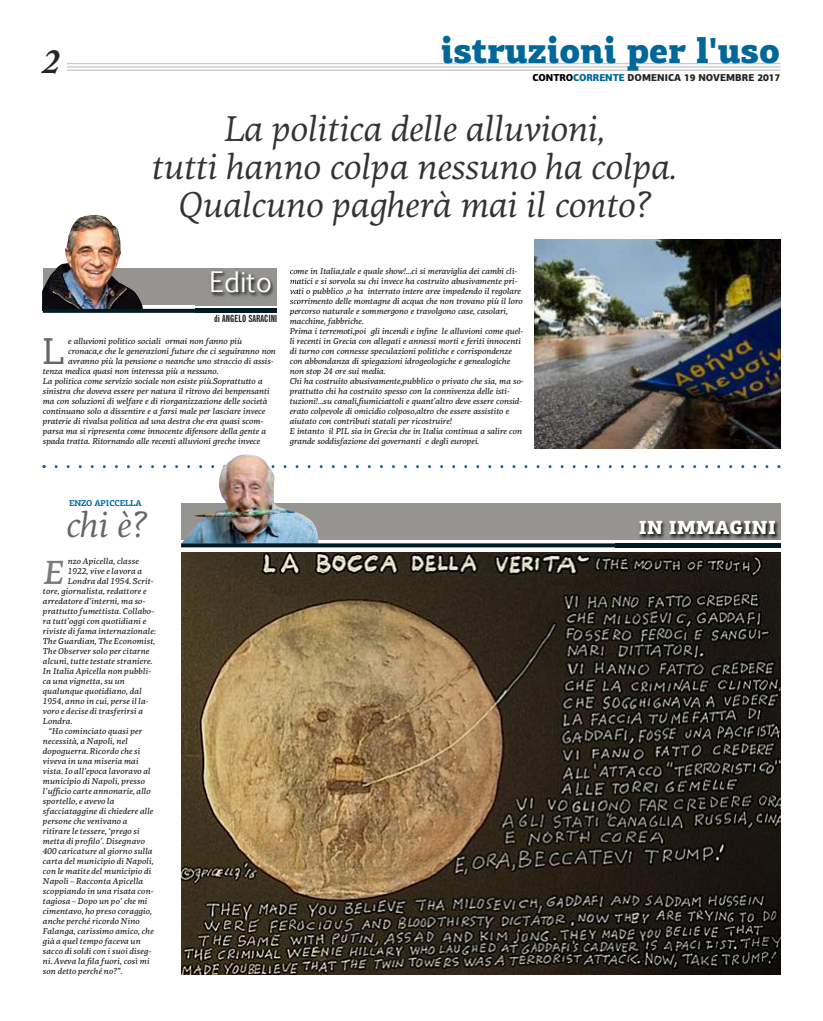
<style>
.page{position:relative;width:823px;height:1021px;background:#fff}
.page>*{position:absolute;margin:0;border:0;box-sizing:border-box;transform-origin:0 0}
.t1{font:37.7px "PF Agora Slab Pro";color:#666}
.t2{font:italic 36px/38px "PF Agora Serif Pro";letter-spacing:-.015em;color:#333;text-align:center}
.t3{font:900 36px "PF Agora Slab Pro";letter-spacing:-.015em;color:#00679a;scale:.95 1}
.t4{font:italic 36px "PF Agora Serif Pro";color:#666}
.t5{font:italic 700 35.6px "Adobe Caslon Pro";color:#272627}
.t6{font:italic 500 33.7px "PF Agora Serif Pro";color:#7b7b7b}
.t7{font:27px "Euphemia UCAS";color:#fff}
.t8{font:900 19px "PF Agora Slab Pro";letter-spacing:.005em;color:#fff;scale:.95 1}
.t9{font:900 10px "PF Agora Sans Pro";letter-spacing:-.015em;color:#272627;scale:.95 1}
.t10{font:10px "Ag Gothic 13";color:#272627}
.t11{font:italic 500 8.5px/10px "PF Agora Serif Pro";letter-spacing:-.02em;color:#272627}
.t12{font:italic 500 8.5px "PF Agora Serif Pro";color:#272627}
.t13{font:700 8.5px "PF Agora Slab Pro";letter-spacing:-.015em;color:#00679a}
.s1{color:#000}
.s2{color:#00679a}
</style>
<div class="page">
<svg style="left:43px;top:465px;width:737px;height:3px"></svg>
<hr style="left:67px;top:63px;width:713px;height:1px;background:#c9c9c9">
<hr style="left:67px;top:66px;width:713px;height:2px;background:#c9c9c9">
<hr style="left:67px;top:70px;width:713px;height:1px;background:#c9c9c9">
<div style="left:181px;top:503px;width:599px;height:36px;background:#959491"></div>
<img style="left:181px;top:454px;width:137px;height:89px">
<svg style="left:181px;top:543px;width:433px;height:4px;background:#142d36"></svg>
<img style="left:614px;top:513px;width:167px;height:35px">
<img style="left:614px;top:513px;width:166px;height:26px">
<img style="left:614px;top:543px;width:166px;height:4px">
<img style="left:181px;top:552px;width:598px;height:422px">
<div style="left:43px;top:268px;width:233px;height:37px;background:#959491"></div>
<img style="left:43px;top:214px;width:101px;height:95px">
<svg style="left:43px;top:309px;width:152px;height:4px"></svg>
<img style="left:195px;top:268px;width:102px;height:42px">
<svg style="left:290px;top:268px;width:7px;height:36px"></svg>
<svg style="left:290px;top:310px;width:7px;height:3px"></svg>
<img style="left:195px;top:268px;width:81px;height:37px">
<img style="left:195px;top:309px;width:82px;height:4px">
<img style="left:534px;top:239px;width:246px;height:209px">
<h3 class="t5" style="left:43px;top:49px;width:19px">2</h3>
<h2 class="t3" style="left:440px;top:38px;width:359px">istruzioni per l'uso</h2>
<p class="t9" style="left:532px;top:74px;width:262px"><span class="s1">CONTRO</span><span class="s2">CORRENTE</span> DOMENICA 19 NOVEMBRE 2017</p>
<h2 class="t2" style="left:151px;top:114px;width:526px">La politica delle alluvioni,<br>tutti hanno colpa nessuno ha colpa.<br>Qualcuno pagherà mai il conto?</h2>
<h3 class="t7" style="left:209px;top:262px;width:64px">Edito</h3>
<p class="t10" style="left:214px;top:314px;width:65px">di ANGELO SARACINI</p>
<h1 class="t1" style="left:43px;top:338px;width:23px">L</h1>
<p class="t11" style="left:68px;top:337px;width:175px">e alluvioni politico sociali ormai non fanno più</p>
<p class="t11" style="left:68px;top:347px;width:209px">cronaca,e che le generazioni future che ci seguiranno non</p>
<p class="t11" style="left:68px;top:357px;width:206px">avranno più la pensione o neanche uno straccio di assis-</p>
<p class="t11" style="left:43px;top:367px;width:177px">tenza medica quasi non interessa più a nessuno.</p>
<p class="t11" style="left:43px;top:377px;width:221px">La politica come servizio sociale non esiste più.Soprattutto a</p>
<p class="t11" style="left:43px;top:387px;width:228px">sinistra che doveva essere per natura il ritrovo dei benpensanti</p>
<p class="t11" style="left:43px;top:397px;width:226px">ma con soluzioni di welfare e di riorganizzazione delle società</p>
<p class="t11" style="left:43px;top:407px;width:224px">continuano solo a dissentire e a farsi male per lasciare invece</p>
<p class="t11" style="left:43px;top:417px;width:222px">praterie di rivalsa politica ad una destra che era quasi scom-</p>
<p class="t11" style="left:43px;top:427px;width:225px">parsa ma si ripresenta come innocente difensore della gente a</p>
<p class="t11" style="left:43px;top:437px;width:219px">spada tratta. Ritornando alle recenti alluvioni greche invece</p>
<p class="t11" style="left:289px;top:267px;width:235px">come in Italia,tale e quale show!...ci si meraviglia dei cambi cli&shy;matici e si sorvola su chi invece ha costruito abusivamente pri&shy;vati o pubblico ,o ha interrato intere aree impedendo il regolare scorrimento delle montagne di acqua che non trovano più il loro percorso naturale e sommergono e travolgono case, casolari, macchine, fabbriche.<br>Prima i terremoti,poi gli incendi e infine le alluvioni come quel&shy;li recenti in Grecia con allegati e annessi morti e feriti innocenti di turno con connesse speculazioni politiche e corrispondenze con abbondanza di spiegazioni idrogeologiche e genealogiche non stop 24 ore sui media.<br>Chi ha costruito abusivamente,pubblico o privato che sia, ma so&shy;prattutto chi ha costruito spesso con la connivenza delle isti&shy;tuzioni!...su canali,fiumiciattoli e quant’altro deve essere consid&shy;erato colpevole di omicidio colposo,altro che essere assistito e aiutato con contributi statali per ricostruire!<br>E intanto il PIL sia in Grecia che in Italia continua a salire con grande soddisfazione dei governanti e degli europei.</p>
<p class="t13" style="left:69px;top:500px;width:74px">ENZO ApICCELLA</p>
<h2 class="t4" style="left:65px;top:512px;width:82px">chi è?</h2>
<h3 class="t6" style="left:43px;top:561px;width:22px">E</h3>
<p class="t12" style="left:67px;top:558px;width:73px">nzo Apicella, classe</p>
<p class="t12" style="left:67px;top:568px;width:76px">1922, vive e lavora a</p>
<p class="t12" style="left:67px;top:578px;width:87px">Londra dal 1954. Scrit-</p>
<p class="t12" style="left:43px;top:588px;width:105px">tore, giornalista, redattore e</p>
<p class="t12" style="left:43px;top:598px;width:104px">arredatore d’interni, ma so-</p>
<p class="t12" style="left:43px;top:608px;width:113px">prattutto fumettista. Collabo-</p>
<p class="t12" style="left:43px;top:618px;width:105px">ra tutt’oggi con quotidiani e</p>
<p class="t12" style="left:43px;top:628px;width:115px">riviste difama internazionale:</p>
<p class="t12" style="left:43px;top:638px;width:114px">The Guardian, The Economist,</p>
<p class="t12" style="left:43px;top:648px;width:108px">The Observer solo per citarne</p>
<p class="t12" style="left:43px;top:658px;width:111px">alcuni, tutte testate straniere.</p>
<p class="t12" style="left:43px;top:668px;width:109px">In Italia Apicella non pubbli-</p>
<p class="t12" style="left:43px;top:678px;width:83px">ca una vignetta, su un</p>
<p class="t12" style="left:43px;top:688px;width:100px">qualunque quotidiano, dal</p>
<p class="t12" style="left:43px;top:698px;width:107px">1954, anno in cui, perse il la-</p>
<p class="t12" style="left:43px;top:708px;width:102px">voro e decise di trasferirsi a</p>
<p class="t11" style="left:43px;top:717px;width:31px">Londra.</p>
<p class="t12" style="left:48px;top:728px;width:95px">“Ho cominciato quasi per</p>
<p class="t12" style="left:43px;top:738px;width:86px">necessità, a Napoli, nel</p>
<p class="t12" style="left:43px;top:748px;width:99px">dopoguerra. Ricordo che si</p>
<p class="t12" style="left:43px;top:758px;width:97px">viveva in una miseria mai</p>
<p class="t12" style="left:43px;top:768px;width:109px">vista. Io all’epoca lavoravo al</p>
<p class="t12" style="left:43px;top:778px;width:104px">municipio di Napoli, presso</p>
<p class="t12" style="left:43px;top:788px;width:109px">l’ufficio carte annonarie, allo</p>
<p class="t12" style="left:43px;top:798px;width:73px">sportello, e avevo la</p>
<p class="t12" style="left:43px;top:808px;width:112px">sfacciataggine di chiedere alle</p>
<p class="t12" style="left:43px;top:818px;width:86px">persone che venivano a</p>
<p class="t12" style="left:43px;top:828px;width:98px">ritirare le tessere, ‘prego si</p>
<p class="t12" style="left:43px;top:838px;width:104px">metta di profilo’. Disegnavo</p>
<p class="t12" style="left:43px;top:848px;width:111px">400 caricature al giorno sulla</p>
<p class="t12" style="left:43px;top:858px;width:112px">carta del municipio di Napoli,</p>
<p class="t12" style="left:43px;top:868px;width:110px">con le matite del municipio di</p>
<p class="t12" style="left:43px;top:878px;width:102px">Napoli – Racconta Apicella</p>
<p class="t12" style="left:43px;top:888px;width:112px">scoppiando in una risata con-</p>
<p class="t12" style="left:43px;top:898px;width:106px">tagiosa – Dopo un po’ che mi</p>
<p class="t12" style="left:43px;top:908px;width:111px">cimentavo, ho preso coraggio,</p>
<p class="t12" style="left:43px;top:918px;width:98px">anche perché ricordo Nino</p>
<p class="t12" style="left:43px;top:928px;width:113px">Falanga, carissimo amico, che</p>
<p class="t12" style="left:43px;top:938px;width:99px">già a quel tempo faceva un</p>
<p class="t12" style="left:43px;top:948px;width:110px">sacco di soldi con i suoi diseg-</p>
<p class="t12" style="left:43px;top:958px;width:108px">ni. Aveva la fila fuori, così mi</p>
<p class="t12" style="left:43px;top:968px;width:81px">son detto perché no?”.</p>
<h3 class="t8" style="left:638px;top:521px;width:146px">IN IMMAGINI</h3>
</div>
